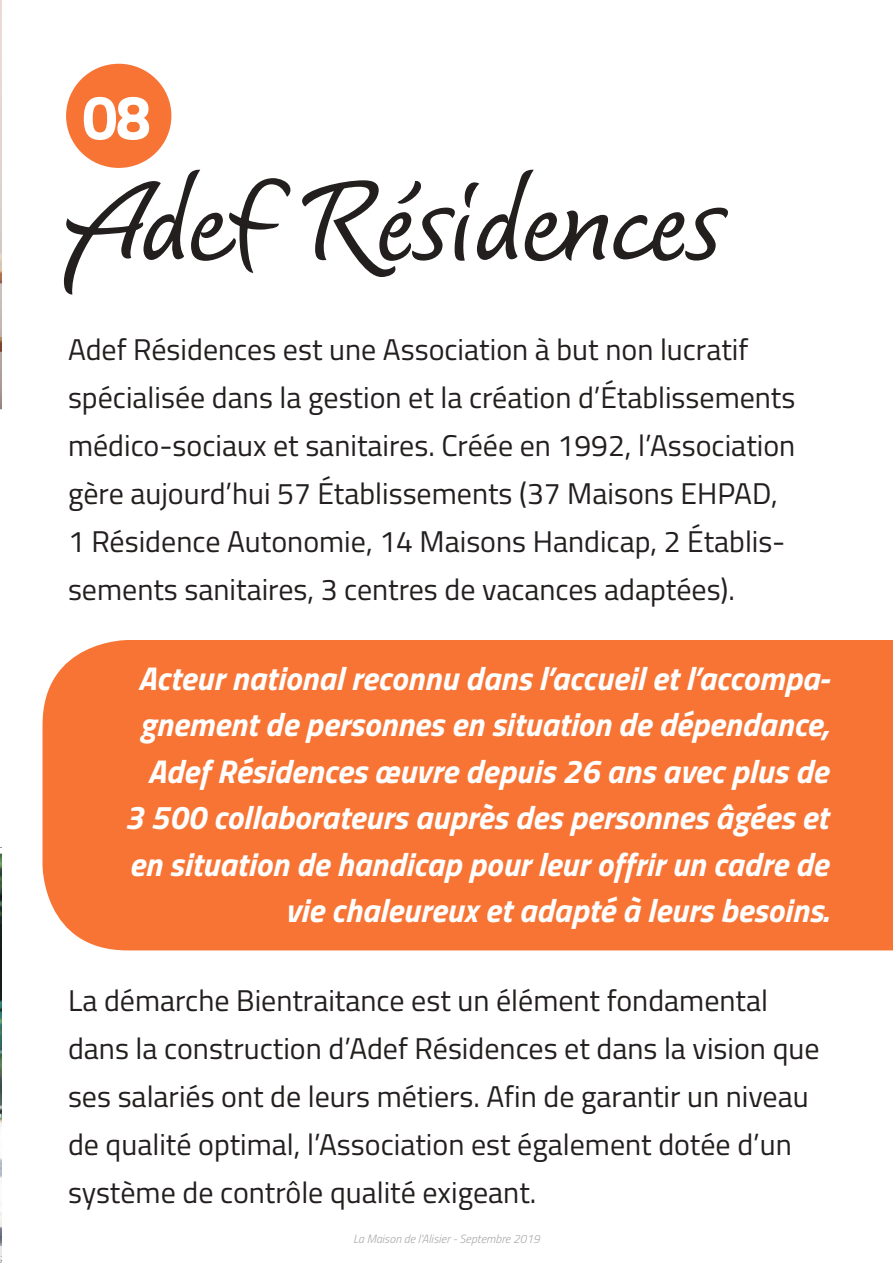
<style>
.page{position:relative;width:893px;height:1263px;background:#fff}
.page>*{position:absolute;margin:0;border:0;box-sizing:border-box;transform-origin:0 0}
.t1{font:127.5px "Dyna";color:#241f1f}
.t2{font:700 63px "Titillium";color:#fff}
.t3{font:italic 700 33px/46.5px "Titillium";color:#fff;text-align:right}
.t4{font:30px/48px "Titillium";color:#241f1f}
.t5{font:italic 300 12px "Titillium";color:#aaaaac}
</style>
<div class="page">
<svg style="left:63px;top:169px;width:228px;height:126px"></svg>
<svg style="left:302px;top:169px;width:426px;height:108px"></svg>
<div style="left:66px;top:64px;width:105px;height:104px;background:#f77435;border-radius:50%"></div>
<div style="left:43px;top:640px;width:850px;height:310px;background:#f77435"></div>
<img style="left:0;top:0;width:1px;height:409px">
<img style="left:0;top:847px;width:1px;height:416px">
<div style="left:0;top:848px;width:31px;height:6px;background:#fff"></div>
<h2 class="t2" style="left:82px;top:69px;width:70px">08</h2>
<h1 class="t1" style="left:64px;top:150px;width:658px">Adef Rèsidences</h1>
<p class="t4" style="left:68px;top:324px;width:729px">Adef Résidences est une Association à but non lucratif spécialisée dans la gestion et la création d’Établissements médico-sociaux et sanitaires. Créée en 1992, l’Association gère aujourd’hui 57 Établissements (37 Maisons EHPAD, 1 Résidence Autonomie, 14 Maisons Handicap, 2 Établis&shy;sements sanitaires, 3 centres de vacances adaptées).</p>
<p class="t3" style="left:125px;top:653px;width:707px">Acteur national reconnu dans l’accueil et l’accompa&shy;gnement de personnes en situation de dépendance, Adef Résidences œuvre depuis 26 ans avec plus de 3 500 collaborateurs auprès des personnes âgées et en situation de handicap pour leur offrir un cadre de vie chaleureux et adapté à leurs besoins.</p>
<p class="t4" style="left:68px;top:975px;width:753px">La démarche Bientraitance est un élément fondamental dans la construction d’Adef Résidences et dans la vision que ses salariés ont de leurs métiers. Afin de garantir un niveau de qualité optimal, l’Association est également dotée d’un système de contrôle qualité exigeant.</p>
<p class="t5" style="left:353px;top:1230px;width:188px">La Maison de l'Alisier - Septembre 2019</p>
</div>
